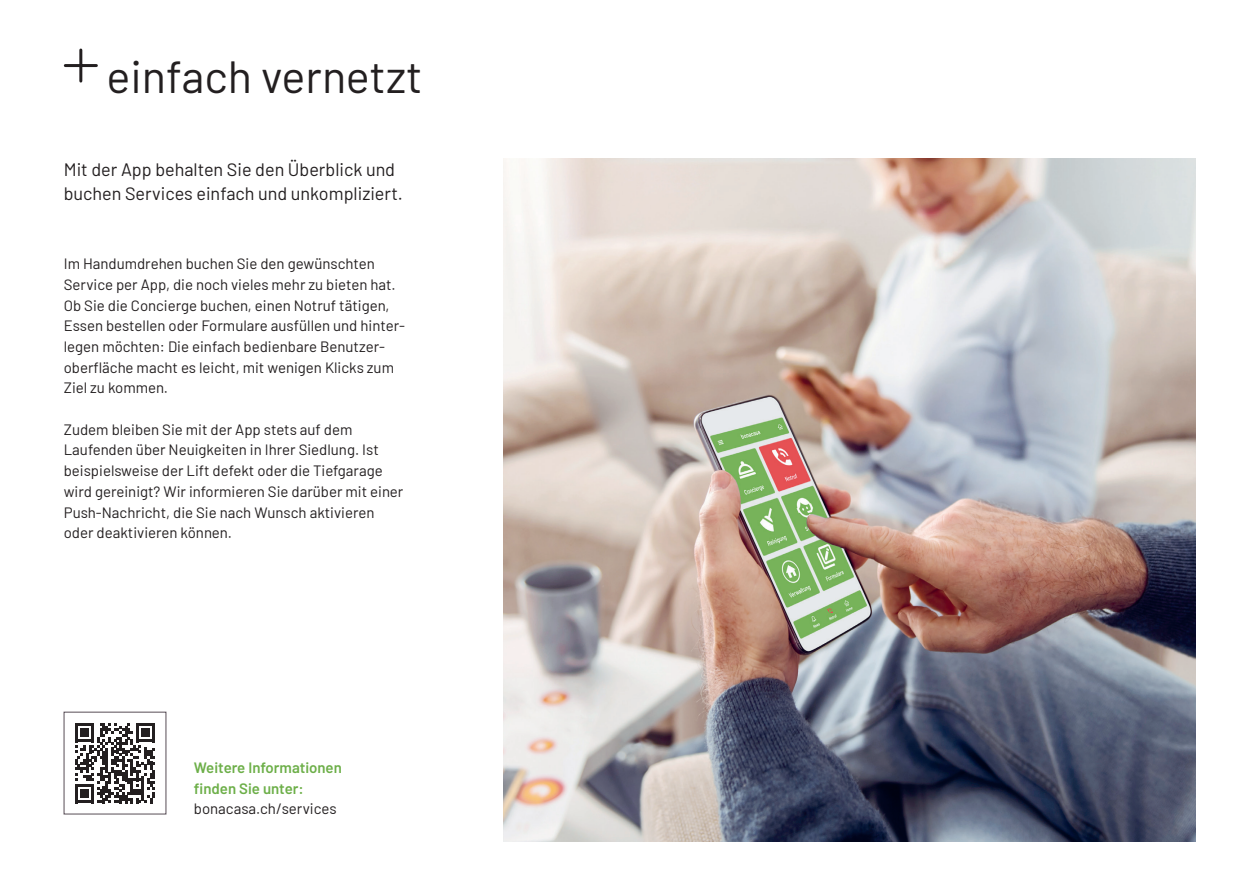
<style>
.page{position:relative;width:1259px;height:893px;background:#fff}
.page>*{position:absolute;margin:0;border:0;box-sizing:border-box;transform-origin:0 0}
.t1{font:45px "Barlow";color:#231f20}
.t2{font:18px/24.2px "Barlow";color:#231f20}
.t3{font:15px/20.7px "Barlow";color:#231f20}
.t4{font:600 15px/20.7px "Barlow";color:#6daf49}
</style>
<div class="page">
<img style="left:503px;top:159px;width:692px;height:683px">
<hr style="left:79px;top:50px;width:3px;height:31px;background:#231f20">
<hr style="left:65px;top:64px;width:31px;height:3px;background:#231f20">
<svg style="left:75px;top:723px;width:80px;height:80px"></svg>
<h1 class="t1" style="left:106px;top:44px;width:317px">einfach vernetzt</h1>
<p class="t2" style="left:64px;top:156px;width:341px">Mit der App behalten Sie den Überblick und buchen Services einfach und unkompliziert.</p>
<p class="t3" style="left:64px;top:252px;width:343px">Im Handumdrehen buchen Sie den gewünschten Service per App, die noch vieles mehr zu bieten hat.<br>Ob Sie die Concierge buchen, einen Notruf tätigen, Essen bestellen oder Formulare ausfüllen und hinter&shy;legen möchten: Die einfach bedienbare Benutzer&shy;oberfläche macht es leicht, mit wenigen Klicks zum Ziel zu kommen.</p>
<p class="t3" style="left:64px;top:418px;width:341px">Zudem bleiben Sie mit der App stets auf dem Laufenden über Neuigkeiten in Ihrer Siedlung. Ist beispielsweise der Lift defekt oder die Tiefgarage wird gereinigt? Wir informieren Sie darüber mit einer Push-Nachricht, die Sie nach Wunsch aktivieren oder deaktivieren können.</p>
<p class="t4" style="left:194px;top:756px;width:149px">Weitere Informationen finden Sie unter:</p>
<p class="t3" style="left:194px;top:797px;width:144px">bonacasa.ch/services</p>
</div>
